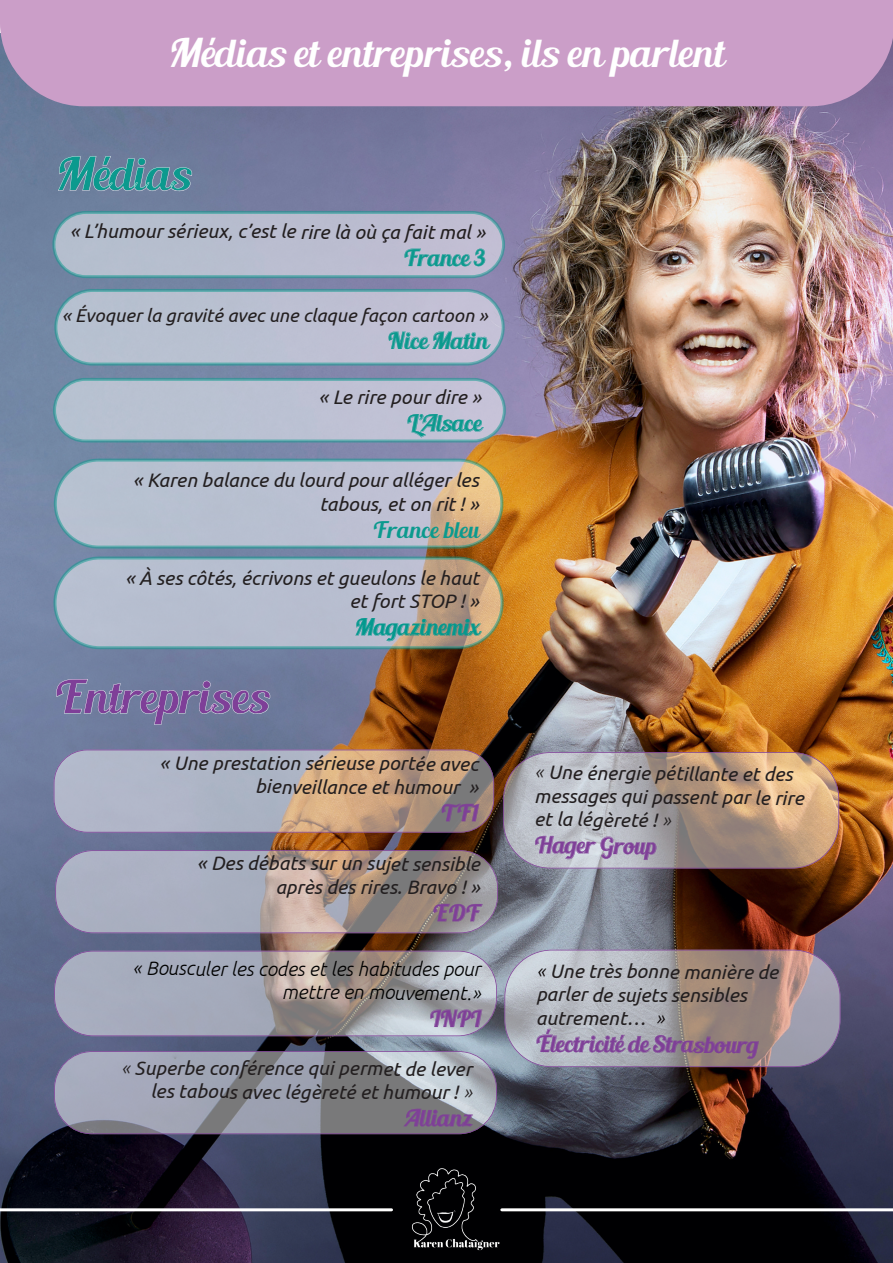
<style>
.page{position:relative;width:893px;height:1263px;background:#fff}
.page>*{position:absolute;margin:0;border:0;box-sizing:border-box;transform-origin:0 0}
.t1{font:45px "Blenda Script";color:#7f3f98}
.t2{font:45px "Blenda Script";color:#0b9a8e}
.t3{font:39px "Blenda Script";color:#fff}
.t4{font:22.5px "Blenda Script";color:#7f3f98}
.t5{font:22.5px "Blenda Script";color:#0b9a8e}
.t6{font:22.5px "Blenda Script";color:#03998e}
.t7{font:italic 19.5px/23.4px "Ubuntu";color:#231f20;text-align:right}
.t8{font:italic 300 19.5px/23.7px "Ubuntu";color:#000;text-align:right}
.t9{font:italic 18.6px "Ubuntu";color:#231f20}
.s1{font-weight:300}
.s2{font-weight:300;color:#050000}
</style>
<div class="page">
<img style="left:0;top:106px;width:893px;height:1157px">
<svg style="left:504px;top:950px;width:336px;height:117px"></svg>
<svg style="left:54px;top:1051px;width:443px;height:83px"></svg>
<svg style="left:54px;top:951px;width:443px;height:85px"></svg>
<svg style="left:54px;top:750px;width:785px;height:183px"></svg>
<svg style="left:56px;top:679px;width:214px;height:46px"></svg>
<div style="left:55px;top:558px;width:447px;height:90px;background:#fff;border-radius:45px;opacity:.49"></div>
<div style="left:53px;top:556px;width:451px;height:93px;border:3px solid #0b9a8e;border-radius:45px"></div>
<svg style="left:355px;top:618px;width:126px;height:24px"></svg>
<div style="left:55px;top:460px;width:447px;height:87px;background:#fff;border-radius:44px;opacity:.49"></div>
<div style="left:54px;top:459px;width:449px;height:90px;border:3px solid #0b9a8e;border-radius:44px"></div>
<div style="left:55px;top:379px;width:449px;height:62px;background:#bac1d3;border-radius:31px"></div>
<div style="left:53px;top:378px;width:453px;height:64px;border:3px solid #0b9a8e;border-radius:31px"></div>
<svg style="left:407px;top:414px;width:77px;height:23px"></svg>
<div style="left:56px;top:290px;width:447px;height:74px;background:#bac0d2;border-radius:37px"></div>
<div style="left:54px;top:289px;width:451px;height:77px;border:3px solid #0b9a8e;border-radius:37px"></div>
<svg style="left:388px;top:331px;width:103px;height:19px"></svg>
<div style="left:54px;top:212px;width:450px;height:65px;background:#b9bdcf;border-radius:32px"></div>
<div style="left:52px;top:211px;width:453px;height:67px;border:3px solid #0b9a8e;border-radius:32px"></div>
<svg style="left:404px;top:248px;width:85px;height:21px"></svg>
<svg style="left:58px;top:156px;width:134px;height:37px"></svg>
<img style="left:388px;top:1151px;width:132px;height:112px">
<hr style="left:0;top:1208px;width:392px;height:3px;background:#fff">
<hr style="left:502px;top:1208px;width:391px;height:3px;background:#fff">
<div style="left:0;top:0;width:893px;height:106px;background:#cb9ec8"></div>
<h2 class="t3" style="left:169px;top:40px;width:556px">Médias et entreprises, ils en parlent</h2>
<h1 class="t2" style="left:57px;top:159px;width:135px">Médias</h1>
<p class="t7" style="left:70px;top:221px;width:417px">« L’humour sérieux, c’est le rire là où ça fait mal »</p>
<p class="t5" style="left:404px;top:250px;width:83px">France 3</p>
<p class="t9" style="left:62px;top:307px;width:428px">« Évoquer la gravité avec une claque façon cartoon »</p>
<p class="t5" style="left:388px;top:333px;width:102px">Nice Matin</p>
<p class="t7" style="left:318px;top:387px;width:164px">« Le rire pour dire »</p>
<p class="t5" style="left:407px;top:416px;width:76px">L’Alsace</p>
<p class="t7" style="left:133px;top:470px;width:347px">« Karen balance du lourd pour alléger les tabous, et on rit ! »</p>
<p class="t5" style="left:373px;top:522px;width:107px">France bleu</p>
<p class="t7" style="left:125px;top:567px;width:355px">« À ses côtés, écrivons et gueulons le haut et fort STOP ! »</p>
<p class="t6" style="left:355px;top:620px;width:125px">Magazinemix</p>
<h1 class="t1" style="left:54px;top:682px;width:216px">Entreprises</h1>
<p class="t7" style="left:160px;top:753px;width:320px">« Une prestation sérieuse portée avec bienveillance et humour »</p>
<p class="t4" style="left:441px;top:805px;width:39px">TF1</p>
<p class="t7" style="left:197px;top:853px;width:285px">« Des débats sur un sujet sensible après des rires. Bravo ! »</p>
<p class="t4" style="left:433px;top:905px;width:49px">EDF</p>
<p class="t8" style="left:132px;top:958px;width:350px">« Bousculer les codes et les habitudes pour mettre en mouvement.»</p>
<p class="t4" style="left:429px;top:1011px;width:53px">INPI</p>
<p class="t7" style="left:121px;top:1058px;width:353px"><span class="s1">«</span> Superbe conférence qui permet de lever les tabous avec légèreté et humour ! <span class="s1">»</span></p>
<p class="t4" style="left:405px;top:1110px;width:68px">Allianz</p>
<p class="t7" style="left:535px;top:760px;width:271px;text-align:left;rotate:1deg"><span class="s1">«</span> Une énergie pétillante et des messages qui passent par le rire et la légèreté ! <span class="s1">»</span></p>
<p class="t4" style="left:534px;top:837px;width:123px;rotate:1deg">Hager Group</p>
<p class="t7" style="left:536px;top:961px;width:244px;text-align:left"><span class="s2">«</span> Une très bonne manière de parler de sujets sensibles autrement… <span class="s2">»</span></p>
<p class="t4" style="left:536px;top:1036px;width:224px">Électricité de Strasbourg</p>
</div>
